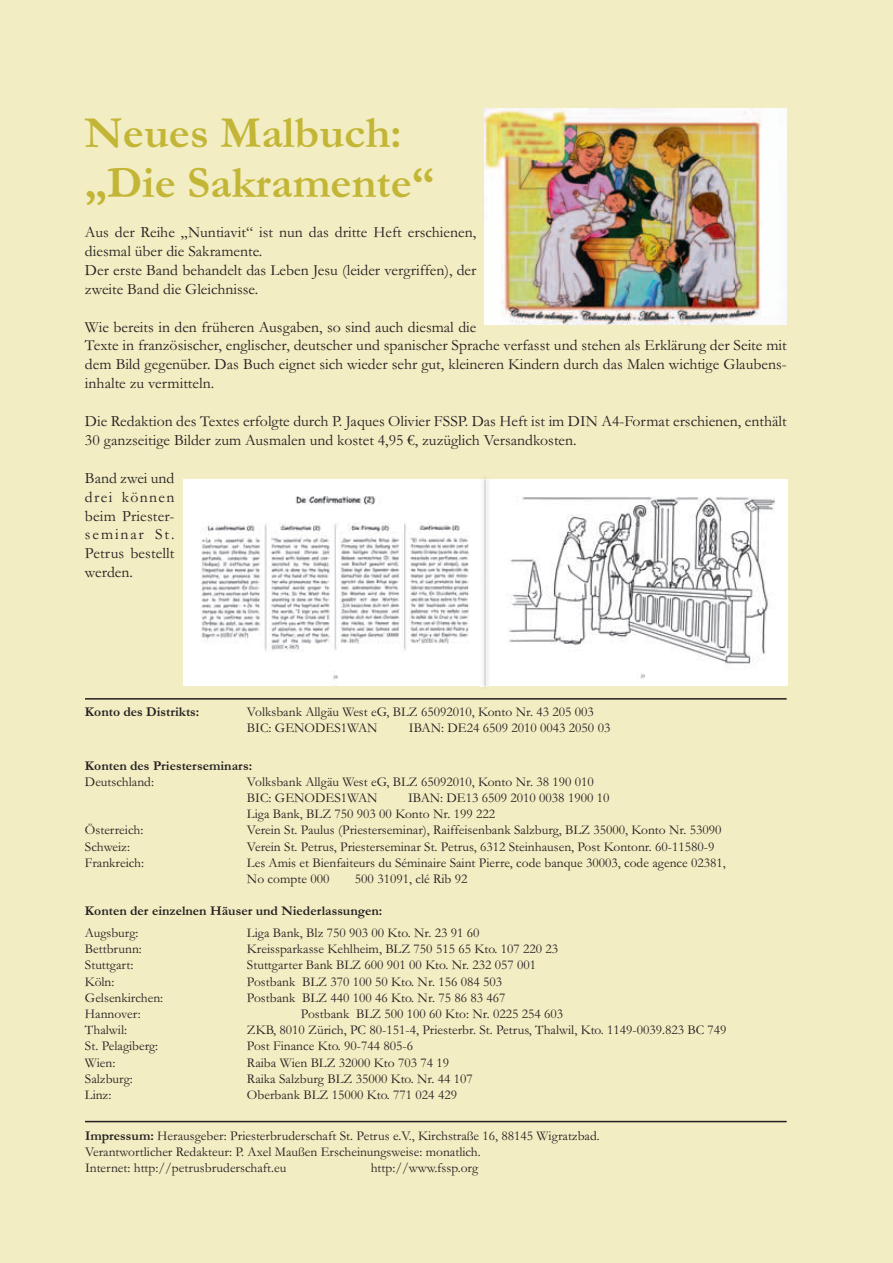
<style>
.page{position:relative;width:893px;height:1263px;background:#fff}
.page>*{position:absolute;margin:0;border:0;box-sizing:border-box;transform-origin:0 0}
.t1{font:700 45px/49.5px "Garamond";color:#c3b636}
.t2{font:15.75px/18.9px "Garamond";color:#231f20}
.t3{font:13.5px/16.2px "Garamond";color:#231f20}
.t4{font:700 13.5px "Garamond";color:#231f20}
.s1{font-weight:700}
</style>
<div class="page">
<div style="left:0;top:0;width:881px;height:1263px;background:#f2edc2"></div>
<hr style="left:85px;top:698px;width:702px;height:2px;background:#231f20">
<hr style="left:85px;top:1121px;width:702px;height:1px;background:#231f20">
<div style="left:881px;top:0;width:12px;height:1263px;background:#f2edc2"></div>
<img style="left:484px;top:108px;width:302px;height:216px">
<img style="left:183px;top:479px;width:297px;height:207px">
<svg style="left:490px;top:479px;width:297px;height:207px"></svg>
<img style="left:480px;top:475px;width:10px;height:214px">
<img style="left:485px;top:479px;width:5px;height:206px">
<hr style="left:485px;top:480px;width:1px;height:206px;background:#c7c8ca">
<h1 class="t1" style="left:85px;top:111px;width:350px">Neues Malbuch: „Die Sakramente“</h1>
<p class="t2" style="left:85px;top:224px;width:393px">Aus der Reihe „Nuntiavit“ ist nun das dritte Heft erschienen, diesmal über die Sakramente.<br>Der erste Band behandelt das Leben Jesu (leider vergriffen), der zweite Band die Gleichnisse.</p>
<p class="t2" style="left:85px;top:319px;width:703px">Wie bereits in den früheren Ausgaben, so sind auch diesmal die<br>Texte in französischer, englischer, deutscher und spanischer Sprache verfasst und stehen als Erklärung der Seite mit dem Bild gegenüber. Das Buch eignet sich wieder sehr gut, kleineren Kindern durch das Malen wichtige Glaubens&shy;inhalte zu vermitteln.</p>
<p class="t2" style="left:85px;top:413px;width:703px">Die Redaktion des Textes erfolgte durch P. Jaques Olivier FSSP. Das Heft ist im DIN A4-Format erschienen, enthält<br>30 ganzseitige Bilder zum Ausmalen und kostet 4,95 €, zuzüglich Versandkosten.</p>
<p class="t2" style="left:85px;top:470px;width:91px;text-align:justify">Band zwei und drei können beim Priester&shy;seminar St.<br>Petrus bestellt werden.</p>
<p class="t4" style="left:85px;top:706px;width:116px">Konto des Distrikts:</p>
<p class="t3" style="left:247px;top:705px;width:348px">Volksbank Allgäu West eG, BLZ 65092010, Konto Nr. 43 205 003<br>BIC: GENODES1WAN</p>
<p class="t3" style="left:409px;top:721px;width:203px">IBAN: DE24 6509 2010 0043 2050 03</p>
<p class="t4" style="left:85px;top:760px;width:169px">Konten des Priesterseminars:</p>
<p class="t3" style="left:85px;top:775px;width:70px">Deutschland:</p>
<p class="t3" style="left:247px;top:775px;width:348px">Volksbank Allgäu West eG, BLZ 65092010, Konto Nr. 38 190 010<br>BIC: GENODES1WAN</p>
<p class="t3" style="left:247px;top:791px;width:364px;text-indent:161px">IBAN: DE13 6509 2010 0038 1900 10<br>Liga Bank, BLZ 750 903 00 Konto Nr. 199 222</p>
<p class="t3" style="left:85px;top:824px;width:60px">Österreich:</p>
<p class="t3" style="left:247px;top:824px;width:476px">Verein St. Paulus (Priesterseminar), Raiffeisenbank Salzburg, BLZ 35000, Konto Nr. 53090</p>
<p class="t3" style="left:85px;top:840px;width:47px">Schweiz:</p>
<p class="t3" style="left:247px;top:840px;width:469px">Verein St. Petrus, Priesterseminar St. Petrus, 6312 Steinhausen, Post Kontonr. 60-11580-9</p>
<p class="t3" style="left:85px;top:856px;width:61px">Frankreich:</p>
<p class="t3" style="left:247px;top:856px;width:480px">Les Amis et Bienfaiteurs du Séminaire Saint Pierre, code banque 30003, code agence 02381,<br>No compte 000</p>
<p class="t3" style="left:355px;top:872px;width:114px">500 31091, clé Rib 92</p>
<p class="t4" style="left:85px;top:906px;width:299px">Konten der einzelnen Häuser und Niederlassungen:</p>
<p class="t3" style="left:85px;top:926px;width:55px">Augsburg:</p>
<p class="t3" style="left:247px;top:926px;width:234px">Liga Bank, Blz 750 903 00 Kto. Nr. 23 91 60</p>
<p class="t3" style="left:85px;top:942px;width:58px">Bettbrunn:</p>
<p class="t3" style="left:247px;top:942px;width:313px">Kreissparkasse Kehlheim, BLZ 750 515 65 Kto. 107 220 23</p>
<p class="t3" style="left:85px;top:959px;width:50px">Stuttgart:</p>
<p class="t3" style="left:247px;top:959px;width:291px">Stuttgarter Bank BLZ 600 901 00 Kto. Nr. 232 057 001</p>
<p class="t3" style="left:85px;top:975px;width:31px">Köln:</p>
<p class="t3" style="left:247px;top:975px;width:257px">Postbank BLZ 370 100 50 Kto. Nr. 156 084 503</p>
<p class="t3" style="left:85px;top:991px;width:80px">Gelsenkirchen:</p>
<p class="t3" style="left:247px;top:991px;width:260px">Postbank BLZ 440 100 46 Kto. Nr. 75 86 83 467</p>
<p class="t3" style="left:85px;top:1007px;width:57px">Hannover:</p>
<p class="t3" style="left:301px;top:1007px;width:264px">Postbank BLZ 500 100 60 Kto: Nr. 0225 254 603</p>
<p class="t3" style="left:85px;top:1023px;width:44px">Thalwil:</p>
<p class="t3" style="left:247px;top:1023px;width:481px">ZKB, 8010 Zürich, PC 80-151-4, Priesterbr. St. Petrus, Thalwil, Kto. 1149-0039.823 BC 749</p>
<p class="t3" style="left:85px;top:1040px;width:75px">St. Pelagiberg:</p>
<p class="t3" style="left:247px;top:1040px;width:168px">Post Finance Kto. 90-744 805-6</p>
<p class="t3" style="left:85px;top:1056px;width:32px">Wien:</p>
<p class="t3" style="left:247px;top:1056px;width:204px">Raiba Wien BLZ 32000 Kto 703 74 19</p>
<p class="t3" style="left:85px;top:1072px;width:49px">Salzburg:</p>
<p class="t3" style="left:247px;top:1072px;width:227px">Raika Salzburg BLZ 35000 Kto. Nr. 44 107</p>
<p class="t3" style="left:85px;top:1088px;width:28px">Linz:</p>
<p class="t3" style="left:247px;top:1088px;width:212px">Oberbank BLZ 15000 Kto. 771 024 429</p>
<p class="t3" style="left:85px;top:1129px;width:516px"><span class="s1">Impressum:</span> Herausgeber: Priesterbruderschaft St. Petrus e.V., Kirchstraße 16, 88145 Wigratzbad.<br>Verantwortlicher Redakteur: P. Axel Maußen Erscheinungsweise: monatlich.<br>Internet: http://petrusbruderschaft.eu</p>
<p class="t3" style="left:371px;top:1162px;width:109px">http://www.fssp.org</p>
</div>
